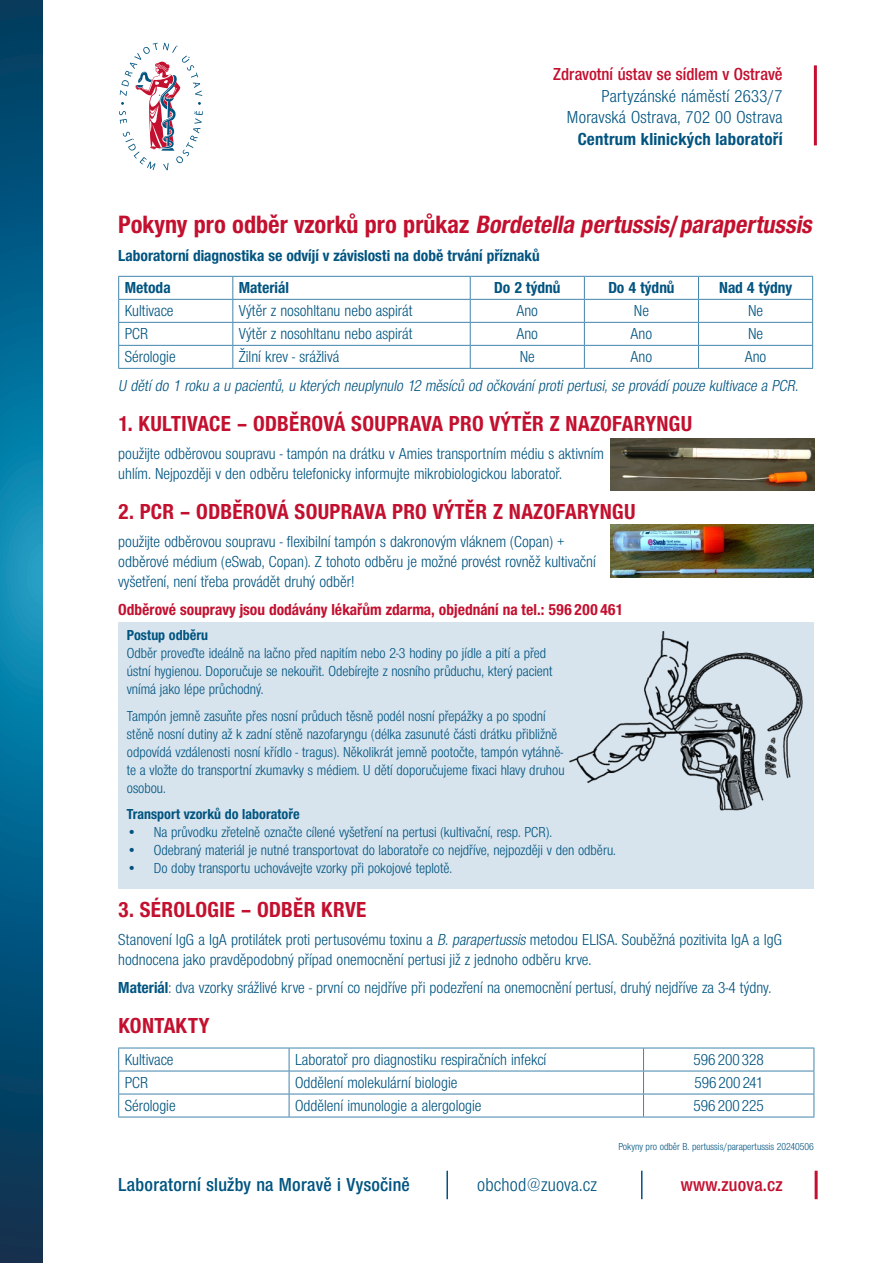
<style>
.page{position:relative;width:893px;height:1263px;background:#fff}
.page>*{position:absolute;margin:0;border:0;box-sizing:border-box;transform-origin:0 0}
.t1{font:italic 25.95px "Nimbus Sans Novus TOT Bol Con";color:#c3102f}
.t2{font:22.5px "Nimbus Sans Novus TOT Bol Con";letter-spacing:.015em;color:#c3102f}
.t3{font:19.5px "Nimbus Sans Novus TOT Sem Bol Con";letter-spacing:.015em;color:#005480}
.t4{font:19.5px "Nimbus Sans Novus TOT Reg Con";letter-spacing:.015em;color:#005480}
.t5{font:19.5px "Nimbus Sans Novus TOT Sem Bol Con";letter-spacing:.015em;color:#c3102f}
.t6{font:18px/21.6px "Nimbus Sans Novus TOT Reg Con";letter-spacing:.015em;color:#005480;text-align:right}
.t7{font:18px "Nimbus Sans Novus TOT Sem Bol Con";color:#c3102f}
.t8{font:18px "Nimbus Sans Novus TOT Bol Con";letter-spacing:.015em;color:#005480}
.t9{font:16.5px/19.8px "Nimbus Sans Novus TOT Reg Con";color:#005480}
.t10{font:16.5px "Nimbus Sans Novus TOT Bol Con";color:#005480}
.perex{font:italic 16.5px "Nimbus Sans Novus TOT Reg Con";color:#005480}
.t11{font:16.5px "Nimbus Sans Novus TOT Bol Con";color:#c3102f}
.t12{font:15px/18px "Nimbus Sans Novus TOT Reg Con";color:#005480}
.t13{font:15px "Nimbus Sans Novus TOT Bol Con";color:#005480}
.t14{font:10.5px "Nimbus Sans Novus TOT Reg Con";color:#005480}
.s1{font-style:normal}
.s2{font-family:"Nimbus Sans Novus TOT Bol Con"}
.s3{font-style:italic}
</style>
<div class="page">
<svg style="left:119px;top:43px;width:84px;height:127px"></svg>
<hr style="left:814px;top:65px;width:3px;height:80px;background:#c3102f">
<svg style="left:0;top:0;width:43px;height:1263px;background:#056088"></svg>
<hr style="left:446px;top:1171px;width:2px;height:28px;background:#005480">
<svg style="left:641px;top:1171px;width:1px;height:28px"></svg>
<hr style="left:815px;top:1171px;width:3px;height:28px;background:#c3102f">
<hr style="left:118px;top:276px;width:115px;height:1px;background:#4185ac">
<hr style="left:233px;top:276px;width:237px;height:1px;background:#4185ac">
<hr style="left:470px;top:276px;width:114px;height:1px;background:#4185ac">
<hr style="left:584px;top:276px;width:114px;height:1px;background:#4185ac">
<hr style="left:698px;top:276px;width:115px;height:1px;background:#4185ac">
<hr style="left:118px;top:299px;width:115px;height:1px;background:#4185ac">
<hr style="left:233px;top:299px;width:237px;height:1px;background:#4185ac">
<hr style="left:470px;top:299px;width:114px;height:1px;background:#4185ac">
<hr style="left:584px;top:299px;width:114px;height:1px;background:#4185ac">
<hr style="left:698px;top:299px;width:115px;height:1px;background:#4185ac">
<hr style="left:118px;top:322px;width:115px;height:1px;background:#4185ac">
<hr style="left:233px;top:322px;width:237px;height:1px;background:#4185ac">
<hr style="left:470px;top:322px;width:114px;height:1px;background:#4185ac">
<hr style="left:584px;top:322px;width:114px;height:1px;background:#4185ac">
<hr style="left:698px;top:322px;width:115px;height:1px;background:#4185ac">
<hr style="left:118px;top:345px;width:115px;height:1px;background:#4185ac">
<svg style="left:118px;top:277px;width:1px;height:91px"></svg>
<hr style="left:233px;top:345px;width:237px;height:1px;background:#4185ac">
<svg style="left:232px;top:277px;width:1px;height:91px"></svg>
<hr style="left:470px;top:345px;width:114px;height:1px;background:#4185ac">
<svg style="left:470px;top:277px;width:1px;height:91px"></svg>
<hr style="left:584px;top:345px;width:114px;height:1px;background:#4185ac">
<svg style="left:584px;top:277px;width:1px;height:91px"></svg>
<hr style="left:698px;top:345px;width:115px;height:1px;background:#4185ac">
<svg style="left:698px;top:277px;width:1px;height:91px"></svg>
<svg style="left:812px;top:277px;width:1px;height:91px"></svg>
<hr style="left:118px;top:368px;width:115px;height:1px;background:#4185ac">
<hr style="left:233px;top:368px;width:237px;height:1px;background:#4185ac">
<hr style="left:470px;top:368px;width:114px;height:1px;background:#4185ac">
<hr style="left:584px;top:368px;width:114px;height:1px;background:#4185ac">
<hr style="left:698px;top:368px;width:115px;height:1px;background:#4185ac">
<img style="left:610px;top:438px;width:204px;height:53px">
<img style="left:611px;top:525px;width:203px;height:53px">
<div style="left:118px;top:622px;width:696px;height:267px;background:#d7e4ee"></div>
<hr style="left:118px;top:1048px;width:171px;height:1px;background:#4185ac">
<hr style="left:289px;top:1048px;width:354px;height:1px;background:#4185ac">
<hr style="left:643px;top:1048px;width:171px;height:1px;background:#4185ac">
<hr style="left:118px;top:1071px;width:171px;height:1px;background:#4185ac">
<hr style="left:289px;top:1071px;width:354px;height:1px;background:#4185ac">
<hr style="left:643px;top:1071px;width:171px;height:1px;background:#4185ac">
<hr style="left:118px;top:1094px;width:171px;height:1px;background:#4185ac">
<svg style="left:118px;top:1048px;width:1px;height:69px"></svg>
<hr style="left:289px;top:1094px;width:354px;height:1px;background:#4185ac">
<svg style="left:289px;top:1048px;width:1px;height:69px"></svg>
<hr style="left:643px;top:1094px;width:171px;height:1px;background:#4185ac">
<svg style="left:643px;top:1048px;width:1px;height:69px"></svg>
<svg style="left:814px;top:1048px;width:1px;height:69px"></svg>
<hr style="left:118px;top:1117px;width:171px;height:1px;background:#4185ac">
<hr style="left:289px;top:1117px;width:354px;height:1px;background:#4185ac">
<hr style="left:643px;top:1117px;width:171px;height:1px;background:#4185ac">
<img style="left:569px;top:631px;width:234px;height:180px">
<p class="t7" style="left:553px;top:64px;width:231px">Zdravotní ústav se sídlem v Ostravě</p>
<p class="t6" style="left:567px;top:85px;width:217px">Partyzánské náměstí 2633/7<br>Moravská Ostrava, 702 00 Ostrava</p>
<p class="t8" style="left:578px;top:128px;width:206px">Centrum klinických laboratoří</p>
<p class="t1" style="left:118px;top:209px;width:700px"><span class="s1">P o ky n y p r o o d b ě r v z o r k ů p r o p r ů k a z</span> Bordetella pertussis<span class="s1">/</span> parapertussis</p>
<p class="t10" style="left:118px;top:246px;width:423px">Laboratorní diagnostika se odvíjí v závislosti na době trvání příznaků</p>
<p class="t10" style="left:125px;top:278px;width:47px">Metoda</p>
<p class="t10" style="left:239px;top:278px;width:52px">Materiál</p>
<p class="t10" style="left:494px;top:278px;width:68px">Do 2 týdnů</p>
<p class="t10" style="left:608px;top:278px;width:68px">Do 4 týdnů</p>
<p class="t10" style="left:719px;top:278px;width:74px">Nad 4 týdny</p>
<p class="t9" style="left:125px;top:301px;width:50px">Kultivace</p>
<p class="t9" style="left:239px;top:301px;width:175px">Výtěr z nosohltanu nebo aspirát</p>
<p class="t9" style="left:516px;top:301px;width:23px">Ano</p>
<p class="t9" style="left:634px;top:301px;width:17px">Ne</p>
<p class="t9" style="left:748px;top:301px;width:17px">Ne</p>
<p class="t9" style="left:125px;top:324px;width:25px">PCR</p>
<p class="t9" style="left:239px;top:324px;width:175px">Výtěr z nosohltanu nebo aspirát</p>
<p class="t9" style="left:516px;top:324px;width:23px">Ano</p>
<p class="t9" style="left:631px;top:324px;width:23px">Ano</p>
<p class="t9" style="left:748px;top:324px;width:17px">Ne</p>
<p class="t9" style="left:125px;top:347px;width:53px">Sérologie</p>
<p class="t9" style="left:239px;top:347px;width:102px">Žilní krev - srážlivá</p>
<p class="t9" style="left:520px;top:347px;width:17px">Ne</p>
<p class="t9" style="left:631px;top:347px;width:23px">Ano</p>
<p class="t9" style="left:745px;top:347px;width:23px">Ano</p>
<p class="perex" style="left:118px;top:376px;width:684px">U dětído 1 roku a u pacientů,u kterých neuplynulo 12 měsíců od očkováníprotipertusi,se provádípouze kultivace a PCR.</p>
<p class="t2" style="left:118px;top:410px;width:576px">1. KULTIVACE – ODBĚROVÁ SOUPRAVA PRO VÝTĚR Z NAZOFARYNGU</p>
<p class="t9" style="left:118px;top:444px;width:487px">použijte odběrovou soupravu - tampón na drátku v Amies transportním médiu s aktivním uhlím. Nejpozději v den odběru telefonicky informujte mikrobiologickou laboratoř.</p>
<p class="t2" style="left:118px;top:498px;width:519px">2. PCR – ODBĚROVÁ SOUPRAVA PRO VÝTĚR Z NAZOFARYNGU</p>
<p class="t9" style="left:118px;top:532px;width:479px">použijte odběrovou soupravu - flexibilní tampón s dakronovým vláknem (Copan) + odběrové médium (eSwab, Copan). Z tohoto odběru je možné provést rovněž kultivační vyšetření, není třeba provádět druhý odběr!</p>
<p class="t11" style="left:118px;top:600px;width:507px">Odběrové soupravy jsou dodávány lékařům zdarma, objednání na tel.: 596 200 461</p>
<p class="t12" style="left:127px;top:627px;width:427px"><span class="s2">Postup odběru<br></span>Odběr proveďte ideálně na lačno před napitím nebo 2-3 hodiny po jídle a pití a před ústní hygienou. Doporučuje se nekouřit. Odebírejte z nosního průduchu, který pacient vnímá jako lépe průchodný.</p>
<p class="t12" style="left:127px;top:707px;width:439px">Tampón jemně zasuňte přes nosní průduch těsně podél nosní přepážky a po spodní stěně nosní dutiny až k zadní stěně nazofaryngu (délka zasunuté části drátku přibližně odpovídá vzdálenosti nosní křídlo - tragus). Několikrát jemně pootočte, tampón vytáhně&shy;te a vložte do transportní zkumavky s médiem. U dětí doporučujeme fixaci hlavy druhou osobou.</p>
<p class="t13" style="left:127px;top:806px;width:175px">Transport vzorků do laboratoře</p>
<p class="t12" style="left:127px;top:824px;width:427px">• Na průvodku zřetelně označte cílené vyšetření na pertusi (kultivační, resp. PCR).</p>
<p class="t12" style="left:127px;top:842px;width:491px">• Odebraný materiál je nutné transportovat do laboratoře co nejdříve, nejpozději v den odběru.</p>
<p class="t12" style="left:127px;top:860px;width:327px">• Do doby transportu uchovávejte vzorky při pokojové teplotě.</p>
<p class="t2" style="left:118px;top:896px;width:250px">3. SÉROLOGIE – ODBĚR KRVE</p>
<p class="t9" style="left:118px;top:930px;width:665px">Stanovení IgG a IgA protilátek proti pertusovému toxinu a <span class="s3">B.parapertussis</span>metodou ELISA. Souběžná pozitivita IgA a IgG hodnocena jako pravděpodobný případ onemocnění pertusi již z jednoho odběru krve.</p>
<p class="t9" style="left:118px;top:978px;width:654px"><span class="s2">Materiál</span>: dva vzorky srážlivé krve - první co nejdříve při podezření na onemocnění pertusí, druhý nejdříve za 3-4 týdny.</p>
<p class="t2" style="left:118px;top:1012px;width:93px">KONTAKTY</p>
<p class="t9" style="left:125px;top:1050px;width:50px">Kultivace</p>
<p class="t9" style="left:295px;top:1050px;width:253px">Laboratoř pro diagnostiku respiračních infekcí</p>
<p class="t9" style="left:693px;top:1050px;width:72px">596 200 328</p>
<p class="t9" style="left:125px;top:1073px;width:25px">PCR</p>
<p class="t9" style="left:295px;top:1073px;width:164px">Oddělení molekulární biologie</p>
<p class="t9" style="left:694px;top:1073px;width:70px">596 200 241</p>
<p class="t9" style="left:125px;top:1096px;width:53px">Sérologie</p>
<p class="t9" style="left:295px;top:1096px;width:188px">Oddělení imunologie a alergologie</p>
<p class="t9" style="left:693px;top:1096px;width:72px">596 200 225</p>
<p class="t14" style="left:618px;top:1140px;width:197px">Pokyny pro odběr B. pertussis/parapertussis 20240506</p>
<p class="t3" style="left:118px;top:1174px;width:293px">Laboratorní služby na Moravě i Vysočině</p>
<p class="t4" style="left:477px;top:1174px;width:121px">obchod@zuova.cz</p>
<p class="t5" style="left:681px;top:1174px;width:103px">www.zuova.cz</p>
</div>
